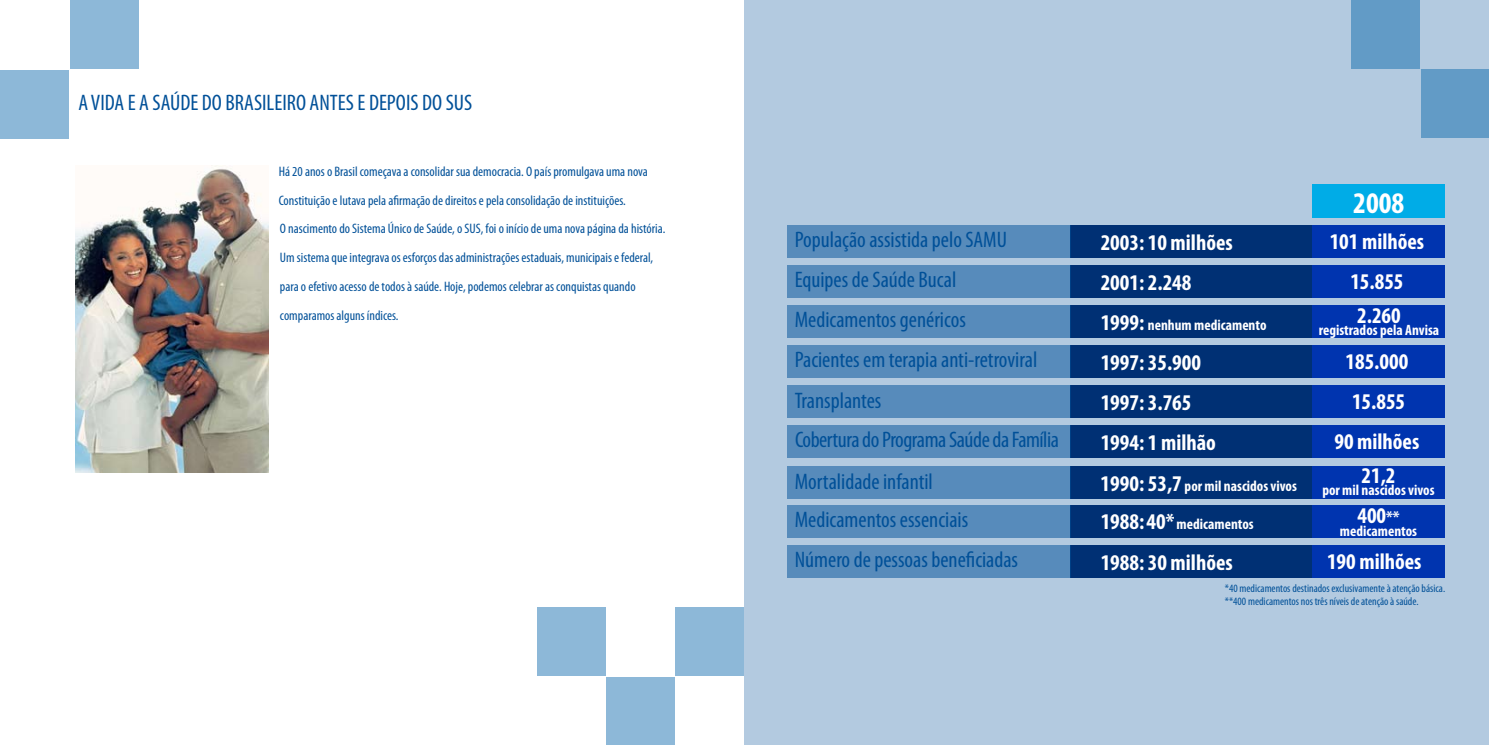
<style>
.page{position:relative;width:1489px;height:745px;background:#fff}
.page>*{position:absolute;margin:0;border:0;box-sizing:border-box;transform-origin:0 0}
.t1{font:700 condensed 30px "Myriad Pro";color:#fff}
.t2{font:condensed 22.5px/40.6px "Myriad Pro";color:#005098}
.t3{font:700 condensed 22.5px "Myriad Pro";color:#fff}
.t4{font:700 condensed 15px "Myriad Pro";color:#fff}
.t5{font:condensed 13.75px/28.8px "Myriad Pro";color:#005098}
.t6{font:condensed 11.25px/13.5px "Myriad Pro";color:#005098}
.s1{font-size:22.5px}
.s2{font-size:17.5px}
</style>
<div class="page">
<div style="left:744px;top:0;width:744px;height:744px;background:#b3cae0"></div>
<div style="left:1420px;top:69px;width:68px;height:69px;background:#629bc6"></div>
<div style="left:1351px;top:0;width:68px;height:68px;background:#629bc6"></div>
<img style="left:76px;top:165px;width:193px;height:307px">
<div style="left:70px;top:0;width:69px;height:69px;background:#8db8d8"></div>
<div style="left:0;top:70px;width:69px;height:69px;background:#8db8d8"></div>
<div style="left:675px;top:607px;width:69px;height:68px;background:#8db8d8"></div>
<div style="left:536px;top:607px;width:69px;height:68px;background:#8db8d8"></div>
<div style="left:606px;top:676px;width:69px;height:68px;background:#8db8d8"></div>
<svg style="left:1070px;top:505px;width:374px;height:32px;background:#003188"></svg>
<div style="left:787px;top:505px;width:283px;height:32px;background:#578bbb"></div>
<svg style="left:1070px;top:305px;width:374px;height:32px;background:#003188"></svg>
<div style="left:787px;top:305px;width:283px;height:32px;background:#578bbb"></div>
<svg style="left:1070px;top:385px;width:374px;height:32px;background:#003188"></svg>
<div style="left:787px;top:385px;width:283px;height:32px;background:#578bbb"></div>
<svg style="left:1070px;top:466px;width:374px;height:32px;background:#003188"></svg>
<div style="left:787px;top:465px;width:283px;height:33px;background:#578bbb"></div>
<svg style="left:1070px;top:225px;width:374px;height:32px;background:#003188"></svg>
<div style="left:787px;top:225px;width:283px;height:32px;background:#578bbb"></div>
<svg style="left:1070px;top:425px;width:374px;height:32px;background:#003188"></svg>
<div style="left:787px;top:425px;width:283px;height:32px;background:#578bbb"></div>
<svg style="left:1070px;top:345px;width:374px;height:32px;background:#003188"></svg>
<div style="left:787px;top:345px;width:283px;height:32px;background:#578bbb"></div>
<svg style="left:1070px;top:265px;width:374px;height:32px;background:#003188"></svg>
<div style="left:787px;top:265px;width:283px;height:32px;background:#578bbb"></div>
<svg style="left:1070px;top:545px;width:374px;height:32px;background:#003188"></svg>
<div style="left:1312px;top:184px;width:132px;height:34px;background:#00ace7"></div>
<div style="left:787px;top:544px;width:283px;height:33px;background:#578bbb"></div>
<h2 class="t2" style="left:78px;top:82px;width:395px">A VIDA E A SAÚDE DO BRASILEIRO ANTES E DEPOIS DO SUS</h2>
<p class="t5" style="left:279px;top:156px;width:388px">Há 20 anos o Brasil começava a consolidar sua democracia. O país promulgava uma nova Constituição e lutava pela afirmação de direitos e pela consolidação de instituições.<br>O nascimento do Sistema Único de Saúde, o SUS, foi o início de uma nova página da história.<br>Um sistema que integrava os esforços das administrações estaduais, municipais e federal, para o efetivo acesso de todos à saúde. Hoje, podemos celebrar as conquistas quando comparamos alguns índices.</p>
<h2 class="t2" style="left:794px;top:219px;width:214px;line-height:40px">População assistida pelo SAMU<br>Equipes de Saúde Bucal</h2>
<h1 class="t1" style="left:1353px;top:184px;width:53px">2008</h1>
<h2 class="t3" style="left:1100px;top:228px;width:134px">2003: 10 milhões</h2>
<h2 class="t3" style="left:1329px;top:227px;width:96px">101 milhões</h2>
<h2 class="t3" style="left:1100px;top:268px;width:92px">2001: 2.248</h2>
<h2 class="t3" style="left:1350px;top:267px;width:55px">15.855</h2>
<h2 class="t2" style="left:794px;top:299px;width:173px">Medicamentos genéricos</h2>
<p class="t4" style="left:1100px;top:315px;width:167px"><span class="s1">1999:</span> nenhum medicamento</p>
<h2 class="t3" style="left:1356px;top:301px;width:45px">2.260</h2>
<p class="t4" style="left:1318px;top:320px;width:122px">registrados pela Anvisa</p>
<h2 class="t2" style="left:794px;top:339px;width:244px">Pacientes em terapia anti-retroviral</h2>
<h2 class="t2" style="left:794px;top:379px;width:266px">Transplantes<br>CoberturadoProgramaSaúdedaFamília<br>Mortalidadeinfantil</h2>
<h2 class="t2" style="left:794px;top:499px;width:225px;line-height:39.2px">Medicamentos essenciais<br>Número de pessoas beneficiadas</h2>
<h2 class="t3" style="left:1100px;top:348px;width:102px">1997: 35.900</h2>
<h2 class="t3" style="left:1345px;top:347px;width:64px">185.000</h2>
<h2 class="t3" style="left:1100px;top:388px;width:92px">1997: 3.765</h2>
<h2 class="t3" style="left:1351px;top:387px;width:55px">15.855</h2>
<h2 class="t3" style="left:1100px;top:428px;width:117px">1994: 1 milhão</h2>
<h2 class="t3" style="left:1334px;top:427px;width:86px">90 milhões</h2>
<p class="t4" style="left:1100px;top:476px;width:198px"><span class="s1">1990: 53,7</span> por mil nascidos vivos</p>
<h2 class="t3" style="left:1361px;top:461px;width:35px">21,2</h2>
<p class="t4" style="left:1322px;top:480px;width:114px">por mil nascidos vivos</p>
<p class="t4" style="left:1100px;top:514px;width:155px"><span class="s1">1988:40*</span>medicamentos</p>
<h2 class="t3" style="left:1357px;top:501px;width:44px">400<span class="s2">**</span></h2>
<p class="t4" style="left:1339px;top:521px;width:79px">medicamentos</p>
<h2 class="t3" style="left:1100px;top:548px;width:134px">1988: 30 milhões</h2>
<h2 class="t3" style="left:1326px;top:546px;width:96px">190 milhões</h2>
<p class="t6" style="left:1224px;top:581px;width:222px">*40 medicamentos destinados exclusivamente à atenção básica. **400 medicamentos nos três níveis de atenção à saúde.</p>
</div>
